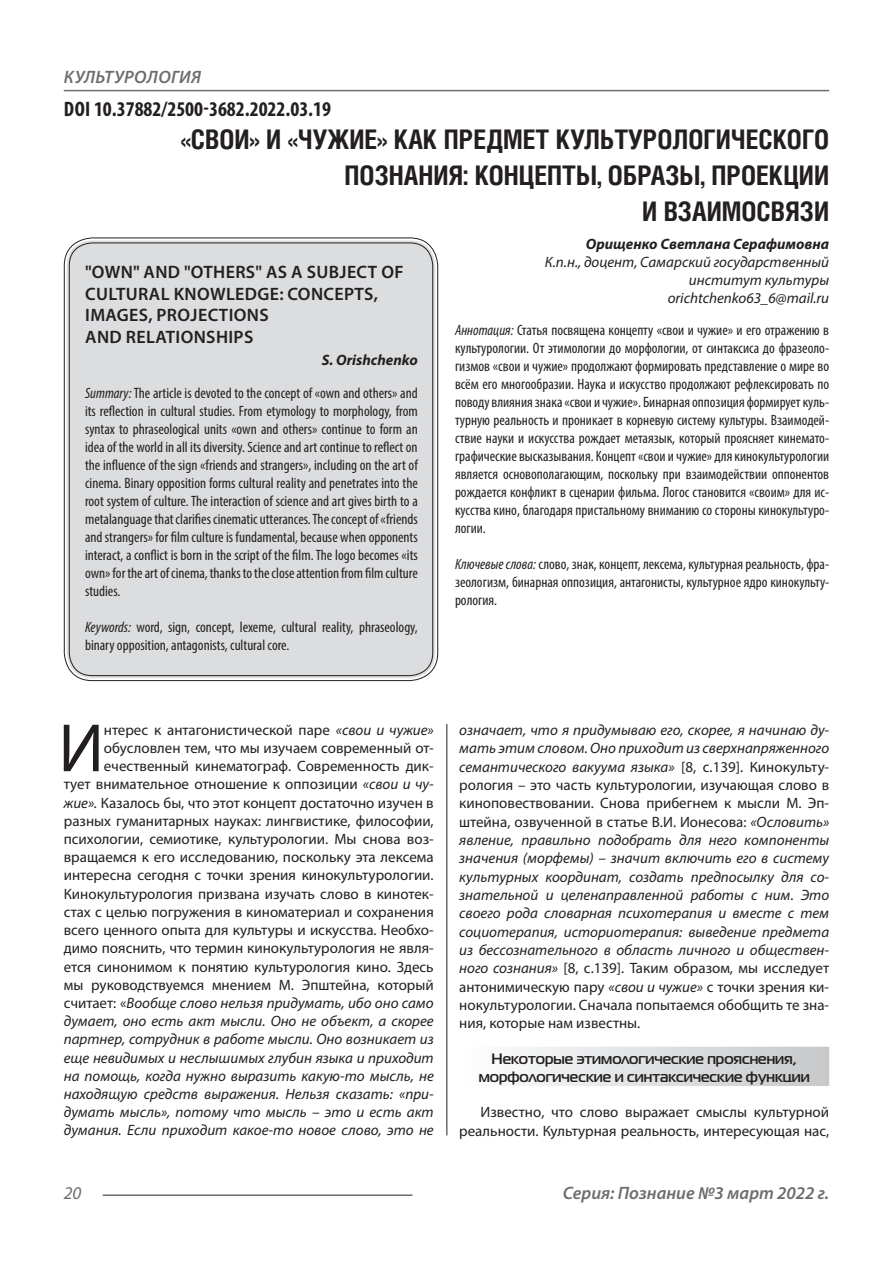
<style>
.page{position:relative;width:893px;height:1263px;background:#fff}
.page>*{position:absolute;margin:0;border:0;box-sizing:border-box;transform-origin:0 0}
.Статья_текст_первый{font:68.85px "Myriad Pro";color:#231f20}
.Статья_название{font:700 27px/36px "Helios Cond C";color:#231f20;text-align:right}
.ДОИ{font:700 condensed 21px "Myriad Pro";color:#231f20}
.Статья_название_англ{font:600 18px/21.6px "Myriad Pro";letter-spacing:.02em;color:#231f20}
.t1{font:italic 600 18px "Myriad Pro";color:#6c6d70}
.t2{font:italic 600 18px "Myriad Pro";letter-spacing:.02em;color:#6c6d70}
.t3{font:italic 18px "Myriad Pro";color:#6c6d70}
.Статья_текст_первый-2{font:15px/18.1px "Myriad Pro";color:#231f20;text-align:right}
.Статья_аннотация_тек{font:condensed 15px/18px "Myriad Pro";color:#231f20;text-align:justify}
.Статья_аннотация_анг{font:condensed 15px/18px "Myriad Pro";color:#231f20;text-align:justify}
.Статья_текст_первый-3{font:italic 15px/18.3px "Myriad Pro";color:#231f20;text-align:justify}
.Статья_текст{font:15px/18.3px "Myriad Pro";color:#231f20;text-align:right}
.Статья_автор_инфо{font:italic 15px/18px "Myriad Pro";color:#231f20;text-align:right}
.Статья_подзаголовок{font:700 15px "Magistral C";color:#231f20}
.Статья_автор_инфо-2{font:italic 700 15px "Myriad Pro";color:#231f20}
.Статья_автор_англ{font:italic 700 15px "Myriad Pro";color:#231f20}
.s1{font-style:italic}
.s2{font-style:normal}
</style>
<div class="page">
<hr style="left:446px;top:128px;width:1px;height:1007px;background:#231f20">
<hr style="left:103px;top:1194px;width:309px;height:2px;background:#6c6d70">
<hr style="left:64px;top:90px;width:765px;height:1px;background:#6c6d70">
<div style="left:67px;top:240px;width:368px;height:438px;background:#dcdddf;border-radius:26px"></div>
<div style="left:459px;top:1047px;width:370px;height:21px;background:linear-gradient(to right,#fefeff,#c6c8ca)"></div>
<div style="left:459px;top:1065px;width:370px;height:21px;background:linear-gradient(to right,#fefeff,#c6c8ca)"></div>
<p class="t2" style="left:64px;top:66px;width:139px">КУЛЬТУРОЛОГИЯ</p>
<p class="ДОИ" style="left:64px;top:96px;width:269px">DOI 10.37882/2500-3682.2022.03.19</p>
<p class="Статья_название" style="left:181px;top:121px;width:650px">«СВОИ» И «ЧУЖИЕ» КАК ПРЕДМЕТ КУЛЬТУРОЛОГИЧЕСКОГО<br>ПОЗНАНИЯ: КОНЦЕПТЫ, ОБРАЗЫ, ПРОЕКЦИИ<br>И ВЗАИМОСВЯЗИ</p>
<p class="Статья_автор_инфо-2" style="left:586px;top:234px;width:245px">Орищенко Светлана Серафимовна</p>
<p class="Статья_автор_инфо" style="left:545px;top:252px;width:286px">К.п.н., доцент, Самарский государственный институт культуры</p>
<p class="Статья_автор_инфо" style="left:668px;top:288px;width:163px">orichtchenko63_6@mail.ru</p>
<p class="Статья_аннотация_тек" style="left:455px;top:321px;width:376px"><span class="s1">Аннотация:</span> Статья посвящена концепту «свои и чужие» и его отражению в культурологии. От этимологии до морфологии, от синтаксиса до фразеоло&shy;гизмов «свои и чужие» продолжают формировать представление о мире во всём его многообразии. Наука и искусство продолжают рефлексировать по поводу влияния знака «свои и чужие». Бинарная оппозиция формирует куль&shy;турную реальность и проникает в корневую систему культуры. Взаимодей&shy;ствие науки и искусства рождает метаязык, который проясняет кинемато&shy;графические высказывания. Концепт «свои и чужие» для кинокультурологии является основополагающим, поскольку при взаимодействии оппонентов рождается конфликт в сценарии фильма. Логос становится «своим» для ис&shy;кусства кино, благодаря пристальному вниманию со стороны кинокультуро&shy;логии.</p>
<p class="Статья_аннотация_тек" style="left:455px;top:555px;width:376px"><span class="s1">Ключевые слова:</span> слово, знак, концепт, лексема, культурная реальность, фра&shy;зеологизм, бинарная оппозиция, антагонисты, культурное ядро кинокульту&shy;рология.</p>
<p class="Статья_название_англ" style="left:85px;top:261px;width:320px">"OWN" AND "OTHERS" AS A SUBJECT OF<br>CULTURAL KNOWLEDGE: CONCEPTS,<br>IMAGES, PROJECTIONS<br>AND RELATIONSHIPS</p>
<p class="Статья_автор_англ" style="left:322px;top:350px;width:98px">S. Orishchenko</p>
<p class="Статья_аннотация_анг" style="left:85px;top:383px;width:334px"><span class="s1">Summary:</span> The article is devoted to the concept of «own and others» and its reflection in cultural studies. From etymology to morphology, from syntax to phraseological units «own and others» continue to form an idea of the world in all its diversity. Science and art continue to reflect on the influence of the sign «friends and strangers», including on the art of cinema. Binary opposition forms cultural reality and penetrates into the root system of culture. The interaction of science and art gives birth to a metalanguage that clarifies cinematic utterances. The concept of «friends and strangers» for film culture is fundamental, because when opponents interact, a conflict is born in the script of the film. The logo becomes «its own» for the art of cinema, thanks to the close attention from film culture studies.</p>
<p class="Статья_аннотация_анг" style="left:85px;top:617px;width:334px"><span class="s1">Keywords:</span> word, sign, concept, lexeme, cultural reality, phraseology, binary opposition, antagonists, cultural core.</p>
<p class="Статья_текст_первый-2" style="left:64px;top:720px;width:371px">нтерес к антагонистической паре <span class="s1">«свои и чужие» </span>обусловлен тем, что мы изучаем современный от&shy;ечественный кинематограф. Современность дик-<br>тует внимательное отношение к оппозиции <span class="s1">«свои и чу&shy;жие».</span> Казалось бы, что этот концепт достаточно изучен в разных гуманитарных науках: лингвистике, философии, психологии, семиотике, культурологии. Мы снова воз&shy;вращаемся к его исследованию, поскольку эта лексема интересна сегодня с точки зрения кинокультурологии.<br>Кинокультурология призвана изучать слово в кинотек&shy;стах с целью погружения в киноматериал и сохранения всего ценного опыта для культуры и искусства. Необхо&shy;димо пояснить, что термин кинокультурология не явля&shy;ется синонимом к понятию культурология кино. Здесь мы руководствуемся мнением М. Эпштейна, который считает: «<span class="s1">Вообще слово нельзя придумать, ибо оно само думает, оно есть акт мысли. Оно не объект, а скорее партнер, сотрудник в работе мысли. Оно возникает из еще невидимых и неслышимых глубин языка и приходит на помощь, когда нужно выразить какую-то мысль, не находящую средств выражения. Нельзя сказать: «при&shy;думать мысль», потому что мысль – это и есть акт думания. Если приходит какое-то новое слово, это не</span></p>
<p class="Статья_текст_первый-3" style="left:459px;top:720px;width:371px">означает, что я придумываю его, скорее, я начинаю ду&shy;мать этим словом. Оно приходит из сверхнапряженного семантического вакуума языка» <span class="s2">[8, с.139]. Кинокульту&shy;рология – это часть культурологии, изучающая слово в киноповествовании. Снова прибегнем к мысли М. Эп&shy;штейна, озвученной в статье В.И. Ионесова:</span> «Ословить» явление, правильно подобрать для него компоненты значения (морфемы) – значит включить его в систему культурных координат, создать предпосылку для со&shy;знательной и целенаправленной работы с ним. Это своего рода словарная психотерапия и вместе с тем социотерапия, историотерапия: выведение предмета из бессознательного в область личного и обществен&shy;ного сознания» <span class="s2">[8, с.139]. Таким образом, мы исследует антонимическую пару</span> «свои и чужие» <span class="s2">с точки зрения ки&shy;нокультурологии. Сначала попытаемся обобщить те зна&shy;ния, которые нам известны.</span></p>
<p class="Статья_текст_первый" style="left:59px;top:706px;width:47px">И</p>
<p class="Статья_подзаголовок" style="left:491px;top:1049px;width:307px">Некоторые этимологические прояснения,</p>
<p class="Статья_подзаголовок" style="left:479px;top:1068px;width:332px">морфологические и синтаксические функции</p>
<p class="Статья_текст" style="left:459px;top:1103px;width:371px">Известно, что слово выражает смыслы культурной реальности. Культурная реальность, интересующая нас,</p>
<p class="t3" style="left:64px;top:1182px;width:19px">20</p>
<p class="t1" style="left:563px;top:1182px;width:268px">Серия: Познание №3 март 2022 г.</p>
</div>
